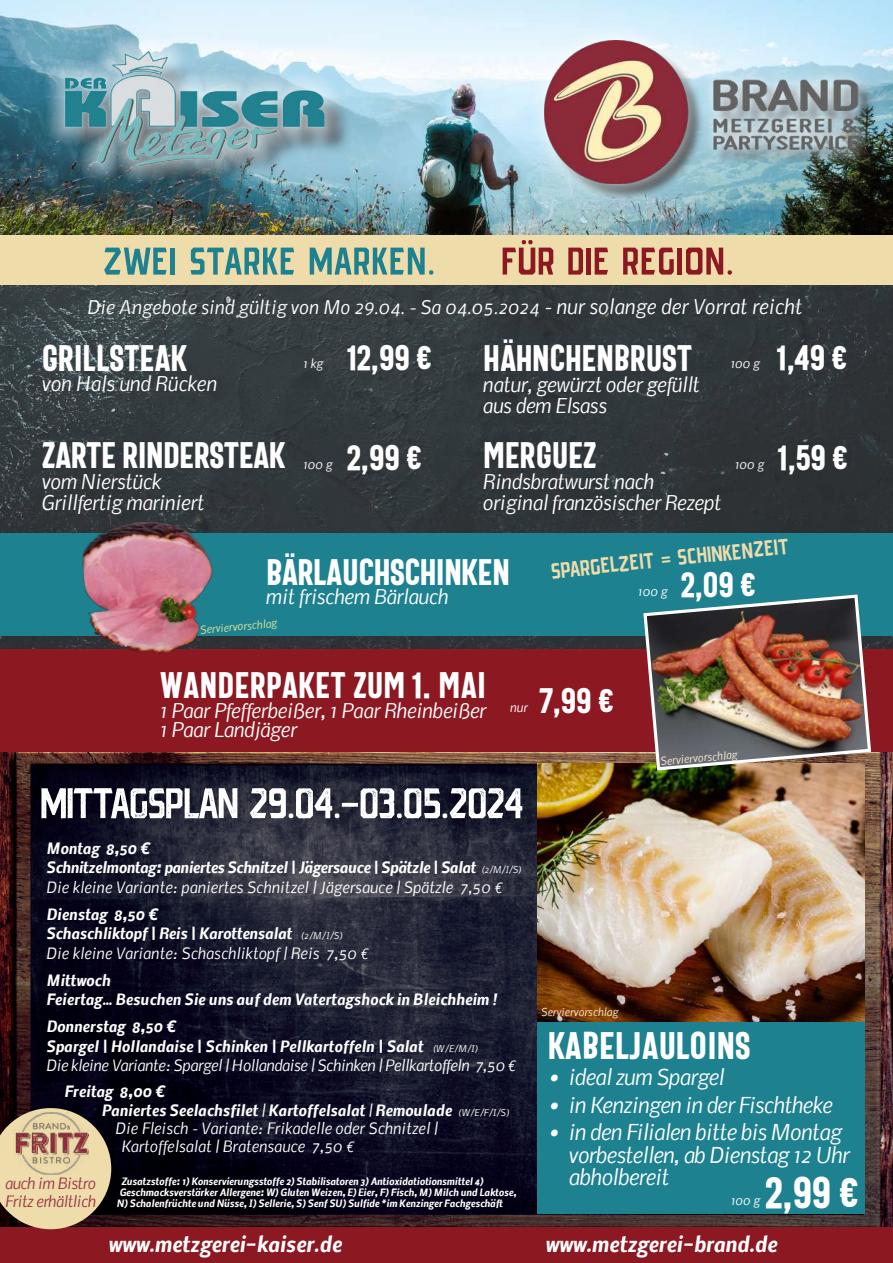
<style>
.page{position:relative;width:893px;height:1263px;background:#fff}
.page>*{position:absolute;margin:0;border:0;box-sizing:border-box;transform-origin:0 0}
.t1{font:61.5px "Bartender Sans Letterpress";letter-spacing:-.065em;color:#fff}
.t2{font:55.5px "Bartender Sans";letter-spacing:-.02em;color:#1e8190}
.t3{font:45px "Bartender Semi Condensed Sans";color:#fff}
.t4{font:39px "Bartender Semi Condensed Sans";letter-spacing:-.005em;color:#fff}
.t5{font:37.5px "Bartender Semi Condensed Sans";letter-spacing:-.015em;color:#fff}
.t6{font:36px "Bartender Semi Condensed Sans";color:#fff}
.t7{font:31.5px "Bartender Sans";color:#eedcab}
.t8{font:italic 21px/22.5px "Nobile";letter-spacing:-.03em;color:#fff}
.t9{font:italic 700 21px "Nobile";letter-spacing:-.01em;color:#fff}
.t10{font:italic 19.5px/21px "Nobile";letter-spacing:-.02em;color:#fff}
.t11{font:italic 18px "Nobile";color:#fff}
.t12{font:italic 700 15px/19.5px "Nobile";color:#fff}
.t13{font:italic 700 15px/19.5px "Nobile";letter-spacing:-.025em;color:#fff}
.t14{font:italic 15px/19.5px "Nobile";letter-spacing:-.025em;color:#fff}
.t15{font:italic 15px/18px "Nobile";color:#fff}
.t16{font:italic 15px/18px "Nobile";letter-spacing:-.03em;color:#9b3749}
.t17{font:italic 12px "Nobile";color:#fff}
.t18{font:italic 10.5px "Nobile";color:#f9ebd5}
.t19{font:italic 10.5px "Nobile";color:#faf19d}
.t20{font:italic 700 9.75px "Nobile";letter-spacing:-.01em;color:#fff}
.s1{color:#8c1822}
.s2{font-size:19.5px}
.s3{font-weight:400;font-size:9px}
.s4{font-weight:400}
.s5{font-weight:700}
.s6{font-size:9px}
</style>
<div class="page">
<img style="left:0;top:751px;width:893px;height:476px">
<img style="left:0;top:285px;width:893px;height:364px">
<img style="left:0;top:0;width:893px;height:235px">
<div style="left:0;top:1227px;width:893px;height:36px;background:#8c1822"></div>
<div style="left:0;top:649px;width:893px;height:102px;background:#8c1822"></div>
<div style="left:0;top:533px;width:893px;height:102px;background:#1e8190"></div>
<img style="left:50px;top:515px;width:173px;height:139px">
<div style="left:525px;top:21px;width:351px;height:182px;background:#fff;opacity:.8"></div>
<img style="left:544px;top:40px;width:314px;height:144px">
<div style="left:0;top:235px;width:893px;height:50px;background:#eedcab"></div>
<svg style="left:0;top:1108px;width:111px;height:121px;background:#b7a583"></svg>
<img style="left:13px;top:1112px;width:75px;height:62px">
<div style="left:537px;top:763px;width:328px;height:451px;background:#1e8190"></div>
<img style="left:537px;top:763px;width:328px;height:259px">
<div style="left:69px;top:56px;width:283px;height:136px;background:#231f20;opacity:.75"></div>
<svg style="left:46px;top:32px;width:297px;height:153px;background:#8caebb"></svg>
<img style="left:54px;top:50px;width:280px;height:119px">
<img style="left:642px;top:594px;width:231px;height:178px">
<h2 class="t2" style="left:102px;top:237px;width:634px">ZWEI STARKE MARKEN. <span class="s1">FÜR DIE REGION.</span></h2>
<h3 class="t11" style="left:88px;top:294px;width:716px">Die Angebote sind gültig von Mo 29.04. - Sa 04.05.2024 <span class="s2">- nur solange der Vorrat reicht</span></h3>
<h3 class="t5" style="left:42px;top:338px;width:147px">GRILLSTEAK</h3>
<h3 class="t10" style="left:42px;top:372px;width:177px">von Hals und Rücken</h3>
<p class="t17" style="left:303px;top:354px;width:22px">1 kg</p>
<h3 class="t6" style="left:347px;top:338px;width:86px">12,99 €</h3>
<h3 class="t5" style="left:42px;top:434px;width:245px">ZARTE RINDERSTEAK</h3>
<h3 class="t10" style="left:42px;top:470px;width:164px">vom Nierstück<br>Grillfertig mariniert</h3>
<p class="t17" style="left:303px;top:455px;width:31px">100 g</p>
<h3 class="t6" style="left:347px;top:437px;width:76px">2,99 €</h3>
<h3 class="t5" style="left:483px;top:338px;width:211px">HÄHNCHENBRUST</h3>
<h3 class="t10" style="left:483px;top:373px;width:219px">natur, gewürzt oder gefüllt aus dem Elsass</h3>
<p class="t17" style="left:730px;top:354px;width:31px">100 g</p>
<h3 class="t5" style="left:483px;top:434px;width:115px">MERGUEZ</h3>
<h3 class="t10" style="left:483px;top:470px;width:240px">Rindsbratwurst nach original französischer Rezept</h3>
<p class="t17" style="left:735px;top:455px;width:31px">100 g</p>
<h3 class="t6" style="left:777px;top:338px;width:72px">1,49 €</h3>
<h3 class="t6" style="left:778px;top:437px;width:72px">1,59 €</h3>
<h3 class="t5" style="left:266px;top:551px;width:246px">BÄRLAUCHSCHINKEN</h3>
<h3 class="t10" style="left:266px;top:585px;width:184px">mit frischem Bärlauch</h3>
<p class="t19" style="left:200px;top:622px;width:79px;rotate:-5deg">Serviervorschlag</p>
<h3 class="t7" style="left:549px;top:557px;width:242px;rotate:-6deg">SPARGELZEIT = SCHINKENZEIT</h3>
<h3 class="t6" style="left:681px;top:564px;width:77px">2,09 €</h3>
<p class="t17" style="left:638px;top:582px;width:31px">100 g</p>
<h3 class="t5" style="left:160px;top:664px;width:328px">WANDERPAKET ZUM 1. MAI</h3>
<h3 class="t10" style="left:160px;top:699px;width:328px;line-height:19.5px">1 Paar Pfefferbeißer, 1 Paar Rheinbeißer<br>1 Paar Landjäger</h3>
<p class="t17" style="left:510px;top:698px;width:19px">nur</p>
<h3 class="t6" style="left:539px;top:680px;width:76px">7,99 €</h3>
<p class="t18" style="left:660px;top:753px;width:79px;rotate:-5deg">Serviervorschlag</p>
<h1 class="t1" style="left:39px;top:776px;width:487px">MITTAGSPLAN 29.04.-03.05.2024</h1>
<h3 class="t13" style="left:46px;top:838px;width:477px">Montag 8,50 €<br>Schnitzelmontag: paniertes Schnitzel | Jägersauce | Spätzle | Salat <span class="s3">(2/M/I/S)<br></span><span class="s4">Die kleine Variante: paniertes Schnitzel | Jägersauce | Spätzle 7,50 €</span></h3>
<h3 class="t12" style="left:46px;top:904px;width:324px">Dienstag 8,50 €<br>Schaschliktopf | Reis | Karottensalat <span class="s3">(2/M/I/S)<br></span><span class="s4">Die kleine Variante: Schaschliktopf | Reis 7,50 €</span></h3>
<h3 class="t12" style="left:46px;top:970px;width:452px">Mittwoch<br>Feiertag… Besuchen Sie uns auf dem Vatertagshock in Bleichheim !</h3>
<h3 class="t14" style="left:46px;top:1016px;width:471px"><span class="s5">Donnerstag 8,50 €<br>Spargel | Hollandaise | Schinken | Pellkartoffeln | Salat</span> <span class="s6">(W/E/M/I)<br></span>Die kleine Variante: Spargel | Hollandaise | Schinken | Pellkartoffeln 7,50 €</h3>
<h3 class="t12" style="left:102px;top:1081px;width:409px;text-indent:-38px">Freitag 8,00 €<br>Paniertes Seelachsfilet <span class="s4">|</span> Kartoffelsalat <span class="s4">|</span> Remoulade <span class="s3">(W/E/F/I/S)</span></h3>
<h3 class="t15" style="left:121px;top:1119px;width:318px;text-indent:-6px">Die Fleisch - Variante: Frikadelle oder Schnitzel |<br>Kartoffelsalat | Bratensauce 7,50 €</h3>
<p class="t18" style="left:541px;top:1004px;width:79px">Serviervorschlag</p>
<h3 class="t4" style="left:548px;top:1024px;width:204px">KABELJAULOINS</h3>
<h3 class="t8" style="left:548px;top:1065px;width:178px">• ideal zum Spargel</h3>
<h3 class="t8" style="left:548px;top:1092px;width:287px">• in Kenzingen in der Fischtheke</h3>
<h3 class="t8" style="left:569px;top:1120px;width:282px;text-indent:-21px">• in den Filialen bitte bis Montag vorbestellen, ab Dienstag 12 Uhr abholbereit</h3>
<p class="t17" style="left:731px;top:1191px;width:31px">100 g</p>
<h3 class="t16" style="left:5px;top:1173px;width:93px">auch im Bistro<br>Fritz erhältlich</h3>
<h3 class="t3" style="left:765px;top:1168px;width:95px">2,99 €</h3>
<p class="t20" style="left:121px;top:1173px;width:364px">Zusatzstoffe: 1) Konservierungsstoffe 2) Stabilisatoren 3) Antioxidatiotionsmittel 4)</p>
<p class="t20" style="left:120px;top:1184px;width:398px">Geschmacksverstärker Allergene: W) Gluten Weizen, E) Eier, F) Fisch, M) Milch und Laktose,</p>
<p class="t20" style="left:117px;top:1196px;width:388px">N) Schalenfrüchte und Nüsse, I) Sellerie, S) Senf SU) Sulfide *im Kenzinger Fachgeschäft</p>
<h3 class="t9" style="left:108px;top:1227px;width:235px">www.metzgerei-kaiser.de</h3>
<h3 class="t9" style="left:546px;top:1227px;width:233px">www.metzgerei-brand.de</h3>
</div>
